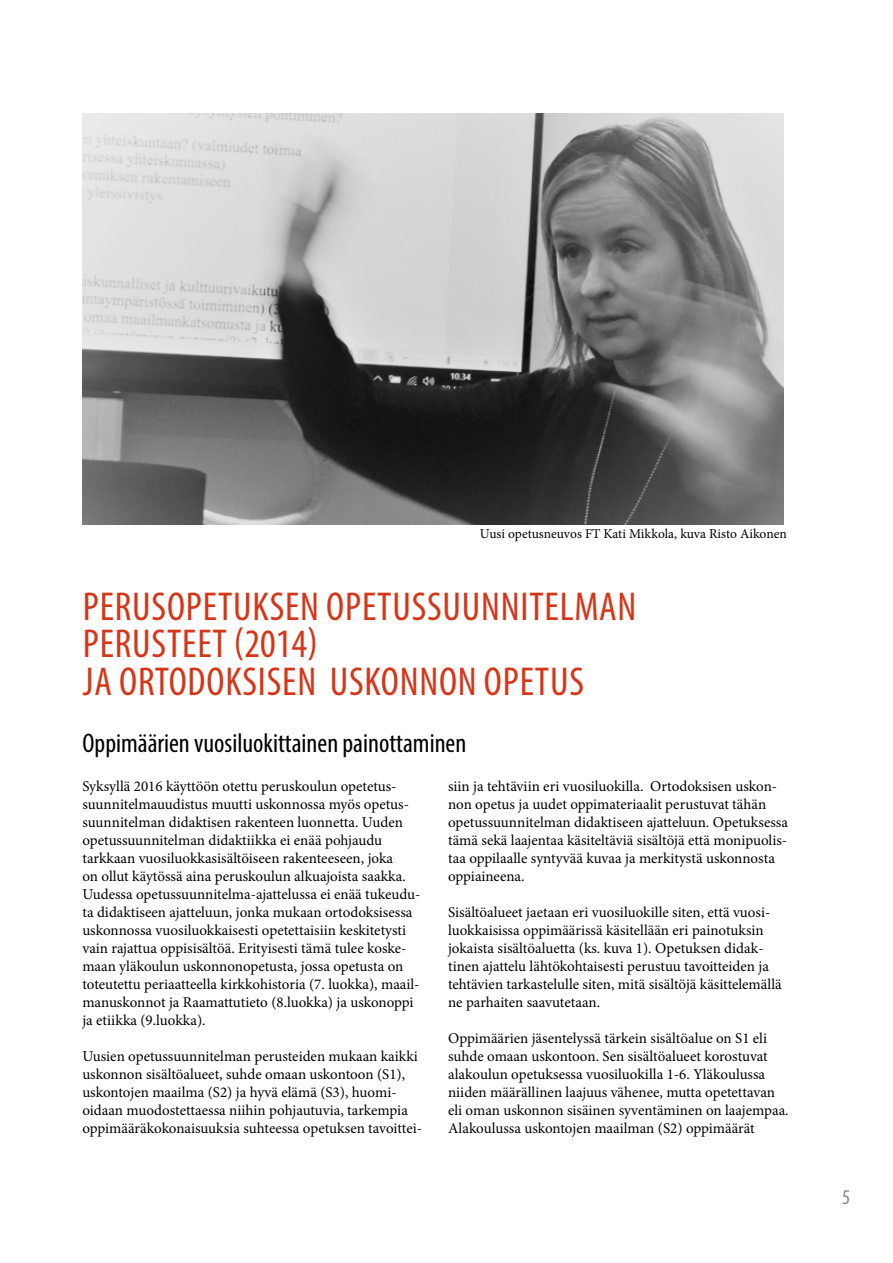
<style>
.page{position:relative;width:893px;height:1263px;background:#fff}
.page>*{position:absolute;margin:0;border:0;box-sizing:border-box;transform-origin:0 0}
.t1{font:condensed 40.5px/37.5px "Myriad Pro";letter-spacing:.02em;color:#d63517}
.t2{font:condensed 27px "Myriad Pro";color:#000}
.t3{font:condensed 21px "Myriad Pro";color:#878787}
.t4{font:15px/18px "Minion Pro";color:#000}
.t5{font:13.5px "Minion Pro";letter-spacing:-.005em;color:#000}
</style>
<div class="page">
<img style="left:82px;top:114px;width:701px;height:411px">
<p class="t5" style="left:480px;top:524px;width:308px">Uusi opetusneuvos FT Kati Mikkola, kuva Risto Aikonen</p>
<h1 class="t1" style="left:83px;top:587px;width:555px">PERUSOPETUKSEN OPETUSSUUNNITELMAN<br>PERUSTEET (2014)<br>JA ORTODOKSISEN USKONNON OPETUS</h1>
<h2 class="t2" style="left:82px;top:726px;width:385px">Oppimäärien vuosiluokittainen painottaminen</h2>
<p class="t4" style="left:82px;top:777px;width:340px">Syksyllä 2016 käyttöön otettu peruskoulun opetetus&shy;suunnitelmauudistus muutti uskonnossa myös opetus&shy;suunnitelman didaktisen rakenteen luonnetta. Uuden opetussuunnitelman didaktiikka ei enää pohjaudu tarkkaan vuosiluokkasisältöiseen rakenteeseen, joka<br>on ollut käytössä aina peruskoulun alkuajoista saakka.<br>Uudessa opetussuunnitelma-ajattelussa ei enää tukeudu&shy;ta didaktiseen ajatteluun, jonka mukaan ortodoksisessa uskonnossa vuosiluokkaisesti opetettaisiin keskitetysti vain rajattua oppisisältöä. Erityisesti tämä tulee koske&shy;maan yläkoulun uskonnonopetusta, jossa opetusta on toteutettu periaatteella kirkkohistoria (7. luokka), maail&shy;manuskonnot ja Raamattutieto (8.luokka) ja uskonoppi ja etiikka (9.luokka).</p>
<p class="t4" style="left:82px;top:1047px;width:341px">Uusien opetussuunnitelman perusteiden mukaan kaikki uskonnon sisältöalueet, suhde omaan uskontoon (S1), uskontojen maailma (S2) ja hyvä elämä (S3), huomi&shy;oidaan muodostettaessa niihin pohjautuvia, tarkempia oppimääräkokonaisuuksia suhteessa opetuksen tavoittei-</p>
<p class="t4" style="left:448px;top:777px;width:341px">siin ja tehtäviin eri vuosiluokilla. Ortodoksisen uskon&shy;non opetus ja uudet oppimateriaalit perustuvat tähän opetussuunnitelman didaktiseen ajatteluun. Opetuksessa tämä sekä laajentaa käsiteltäviä sisältöjä että monipuolis&shy;taa oppilaalle syntyvää kuvaa ja merkitystä uskonnosta oppiaineena.</p>
<p class="t4" style="left:448px;top:903px;width:335px">Sisältöalueet jaetaan eri vuosiluokille siten, että vuosi&shy;luokkaisissa oppimäärissä käsitellään eri painotuksin jokaista sisältöaluetta (ks. kuva 1). Opetuksen didak&shy;tinen ajattelu lähtökohtaisesti perustuu tavoitteiden ja tehtävien tarkastelulle siten, mitä sisältöjä käsittelemällä ne parhaiten saavutetaan.</p>
<p class="t4" style="left:448px;top:1029px;width:342px">Oppimäärien jäsentelyssä tärkein sisältöalue on S1 eli suhde omaan uskontoon. Sen sisältöalueet korostuvat alakoulun opetuksessa vuosiluokilla 1-6. Yläkoulussa niiden määrällinen laajuus vähenee, mutta opetettavan eli oman uskonnon sisäinen syventäminen on laajempaa.<br>Alakoulussa uskontojen maailman (S2) oppimäärät</p>
<h3 class="t3" style="left:842px;top:1185px;width:10px">5</h3>
</div>
